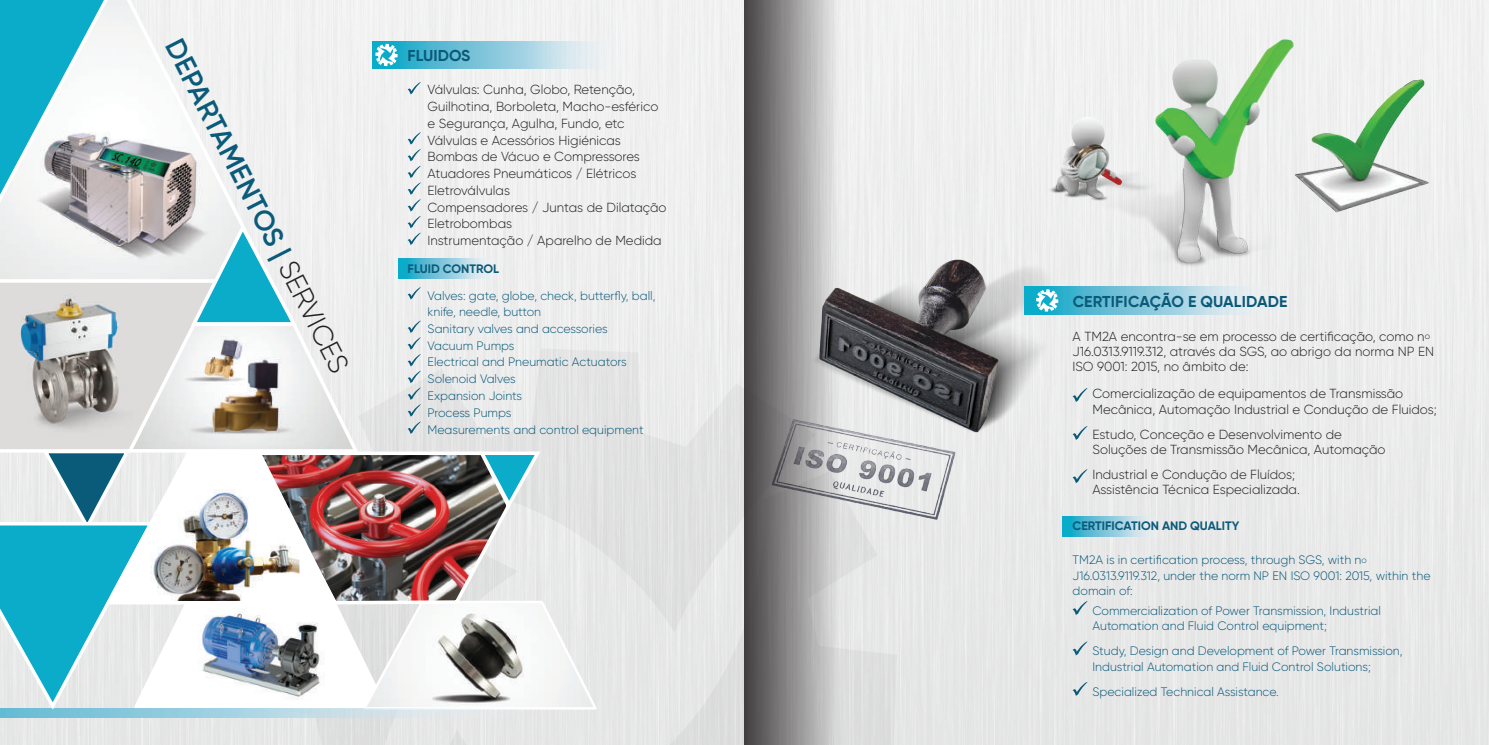
<style>
.page{position:relative;width:1489px;height:745px;background:#fff}
.page>*{position:absolute;margin:0;border:0;box-sizing:border-box;transform-origin:0 0}
.t1{font:600 28px "Gilroy";color:#0a5a79}
.t2{font:700 15.75px "Gilroy";color:#0a5a79}
.t3{font:300 13.12px/16.8px "Gilroy";color:#231f20}
.t4{font:300 12.25px/16.8px "Gilroy";color:#0a5a79}
.t5{font:700 12.25px "Gilroy";color:#0a5a79}
.s1{font-weight:300;color:#231f20}
.s2{font-size:8.75px}
</style>
<div class="page">
<img style="left:0;top:0;width:1488px;height:744px">
<img style="left:970px;top:9px;width:518px;height:317px">
<div style="left:372px;top:41px;width:299px;height:28px;background:#f1f1f2"></div>
<svg style="left:0;top:708px;width:700px;height:9px"></svg>
<img style="left:846px;top:221px;width:216px;height:325px">
<svg style="left:1062px;top:516px;width:115px;height:20px"></svg>
<svg style="left:0;top:0;width:599px;height:710px"></svg>
<svg style="left:1024px;top:286px;width:300px;height:28px"></svg>
<svg style="left:1036px;top:289px;width:22px;height:22px"></svg>
<svg style="left:1072px;top:387px;width:15px;height:15px"></svg>
<svg style="left:1072px;top:425px;width:15px;height:14px"></svg>
<svg style="left:1072px;top:469px;width:15px;height:14px"></svg>
<svg style="left:1072px;top:600px;width:15px;height:14px"></svg>
<svg style="left:1072px;top:641px;width:15px;height:14px"></svg>
<svg style="left:1072px;top:681px;width:15px;height:14px"></svg>
<svg style="left:744px;top:0;width:102px;height:744px"></svg>
<h1 class="t1" style="left:189px;top:33px;width:372px;rotate:63deg">DEPARTAMENTOS | <span class="s1">SERVICES</span></h1>
<p class="t2" style="left:407px;top:46px;width:64px">FLUIDOS</p>
<p class="t3" style="left:427px;top:81px;width:241px">Válvulas: Cunha, Globo, Retenção,<br>Guilhotina, Borboleta, Macho-esférico e Segurança, Agulha, Fundo, etc<br>Válvulas e Acessórios Higiénicas<br>Bombas de Vácuo e Compressores<br>Atuadores Pneumáticos / Elétricos<br>Eletroválvulas<br>Compensadores / Juntas de Dilatação<br>Eletrobombas<br>Instrumentação / Aparelho de Medida</p>
<p class="t5" style="left:407px;top:260px;width:93px">FLUID CONTROL</p>
<p class="t4" style="left:427px;top:286px;width:229px">Valves: gate, globe, check, butterfly, ball, knife, needle, button<br>Sanitary valves and accessories<br>Vacuum Pumps<br>Electrical and Pneumatic Actuators<br>Solenoid Valves<br>Expansion Joints<br>Process Pumps<br>Measurements and control equipment</p>
<p class="t2" style="left:1072px;top:292px;width:216px">CERTIFICAÇÃO E QUALIDADE</p>
<p class="t3" style="left:1072px;top:328px;width:363px;line-height:15.2px">A TM2A encontra-se em processo de certificação, como n<span class="s2">o<br></span>J16.0313.9119.312, através da SGS, ao abrigo da norma NP EN<br>ISO 9001: 2015, no âmbito de:</p>
<p class="t3" style="left:1092px;top:385px;width:346px;line-height:15.2px">Comercialização de equipamentos de Transmissão<br>Mecânica, Automação Industrial e Condução de Fluidos;</p>
<p class="t3" style="left:1092px;top:426px;width:295px;line-height:15.2px">Estudo, Conceção e Desenvolvimento de<br>Soluções de Transmissão Mecânica, Automação</p>
<p class="t3" style="left:1092px;top:466px;width:209px;line-height:15.2px">Industrial e Condução de Fluídos;<br>Assistência Técnica Especializada.</p>
<p class="t5" style="left:1072px;top:518px;width:168px">CERTIFICATION AND QUALITY</p>
<p class="t4" style="left:1072px;top:552px;width:359px;line-height:15.2px">TM2A is in certification process, through SGS, with n<span class="s2">o<br></span>J16.0313.9119.312, under the norm NP EN ISO 9001: 2015, within the domain of:</p>
<p class="t4" style="left:1092px;top:602px;width:290px;line-height:15.2px">Commercialization of Power Transmission, Industrial<br>Automation and Fluid Control equipment;</p>
<p class="t4" style="left:1092px;top:643px;width:311px;line-height:15.2px">Study, Design and Development of Power Transmission,<br>Industrial Automation and Fluid Control Solutions;</p>
<p class="t4" style="left:1092px;top:682px;width:188px">Specialized Technical Assistance.</p>
</div>
